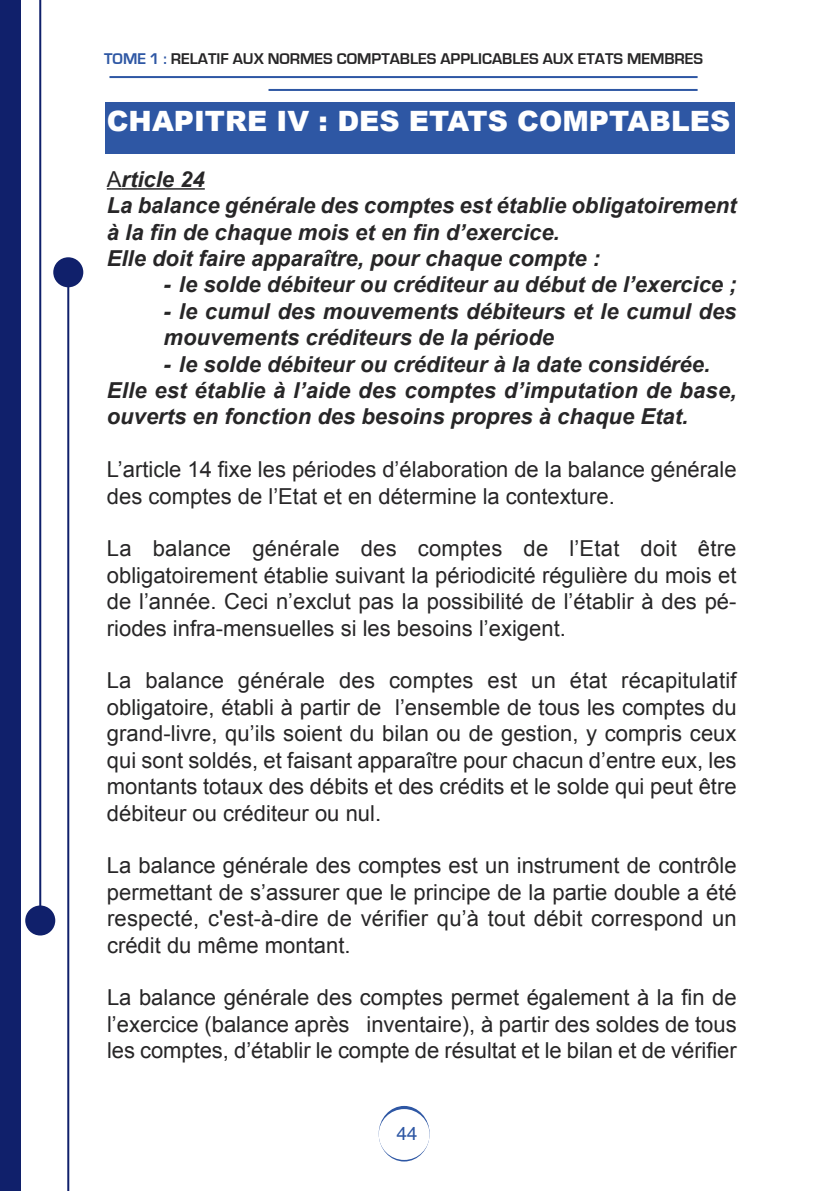
<style>
.page{position:relative;width:840px;height:1191px;background:#fff}
.page>*{position:absolute;margin:0;border:0;box-sizing:border-box;transform-origin:0 0}
.t1{font:900 28px "Arial";color:#fff}
.t2{font:22px/26.4px "Arial";color:#272627;text-align:justify}
.t3{font:italic 700 22px/26.4px "Arial";color:#272627}
.t4{font:19px "Helvetica";color:#2e57a4}
.t5{font:700 16px "Eurostile";color:#272627}
.s1{color:#2e57a4}
.s2{font-weight:400;font-style:normal}
</style>
<div class="page">
<div style="left:0;top:0;width:20px;height:1191px;background:#10206b"></div>
<hr style="left:39px;top:0;width:2px;height:920px;background:#10206b">
<div style="left:25px;top:905px;width:30px;height:30px;background:#10206b;border-radius:50%"></div>
<hr style="left:67px;top:272px;width:2px;height:919px;background:#10206b">
<div style="left:53px;top:257px;width:30px;height:30px;background:#10206b;border-radius:50%"></div>
<div style="left:105px;top:102px;width:629px;height:52px;background:#2e57a4"></div>
<svg style="left:378px;top:1106px;width:51px;height:55px"></svg>
<div style="left:378px;top:1109px;width:51px;height:51px;background:#fff;border-radius:50%"></div>
<svg style="left:107px;top:188px;width:14px;height:2px"></svg>
<hr style="left:121px;top:188px;width:84px;height:2px;background:#272627">
<hr style="left:109px;top:76px;width:588px;height:2px;background:#2e57a4">
<hr style="left:268px;top:89px;width:429px;height:2px;background:#2e57a4">
<p class="t5" style="left:104px;top:51px;width:600px"><span class="s1">TOME 1 :</span> RELATIF AUX NORMES COMPTABLES APPLICABLES AUX ETATS MEMBRES</p>
<p class="t1" style="left:107px;top:100px;width:624px">CHAPITRE IV : DES ETATS COmPTABLES</p>
<p class="t3" style="left:107px;top:166px;width:631px"><span class="s2">A</span>rticle 24<br>La balance générale des comptes est établie obligatoirement à la fin de chaque mois et en fin d’exercice.<br>Elle doit faire apparaître, pour chaque compte :</p>
<p class="t3" style="left:163px;top:271px;width:574px">- le solde débiteur ou créditeur au début de l’exercice ;</p>
<p class="t3" style="left:163px;top:298px;width:574px">- le cumul des mouvements débiteurs et le cumul des mouvements créditeurs de la période</p>
<p class="t3" style="left:107px;top:351px;width:631px;text-indent:57px">- le solde débiteur ou créditeur à la date considérée.<br>Elle est établie à l’aide des comptes d’imputation de base, ouverts en fonction des besoins propres à chaque Etat.</p>
<p class="t2" style="left:107px;top:456px;width:631px">L’article 14 fixe les périodes d’élaboration de la balance générale des comptes de l’Etat et en détermine la contexture.</p>
<p class="t2" style="left:107px;top:535px;width:631px">La balance générale des comptes de l’Etat doit être obligatoirement établie suivant la périodicité régulière du mois et de l’année. Ceci n’exclut pas la possibilité de l’établir à des pé&shy;riodes infra-mensuelles si les besoins l’exigent.</p>
<p class="t2" style="left:107px;top:667px;width:631px">La balance générale des comptes est un état récapitulatif obligatoire, établi à partir de l’ensemble de tous les comptes du grand-livre, qu’ils soient du bilan ou de gestion, y compris ceux qui sont soldés, et faisant apparaître pour chacun d’entre eux, les montants totaux des débits et des crédits et le solde qui peut être débiteur ou créditeur ou nul.</p>
<p class="t2" style="left:107px;top:852px;width:631px">La balance générale des comptes est un instrument de contrôle permettant de s’assurer que le principe de la partie double a été respecté, c'est-à-dire de vérifier qu’à tout débit correspond un crédit du même montant.</p>
<p class="t2" style="left:107px;top:984px;width:631px">La balance générale des comptes permet également à la fin de l’exercice (balance après inventaire), à partir des soldes de tous les comptes, d’établir le compte de résultat et le bilan et de vérifier</p>
<p class="t4" style="left:396px;top:1125px;width:23px">44</p>
</div>
